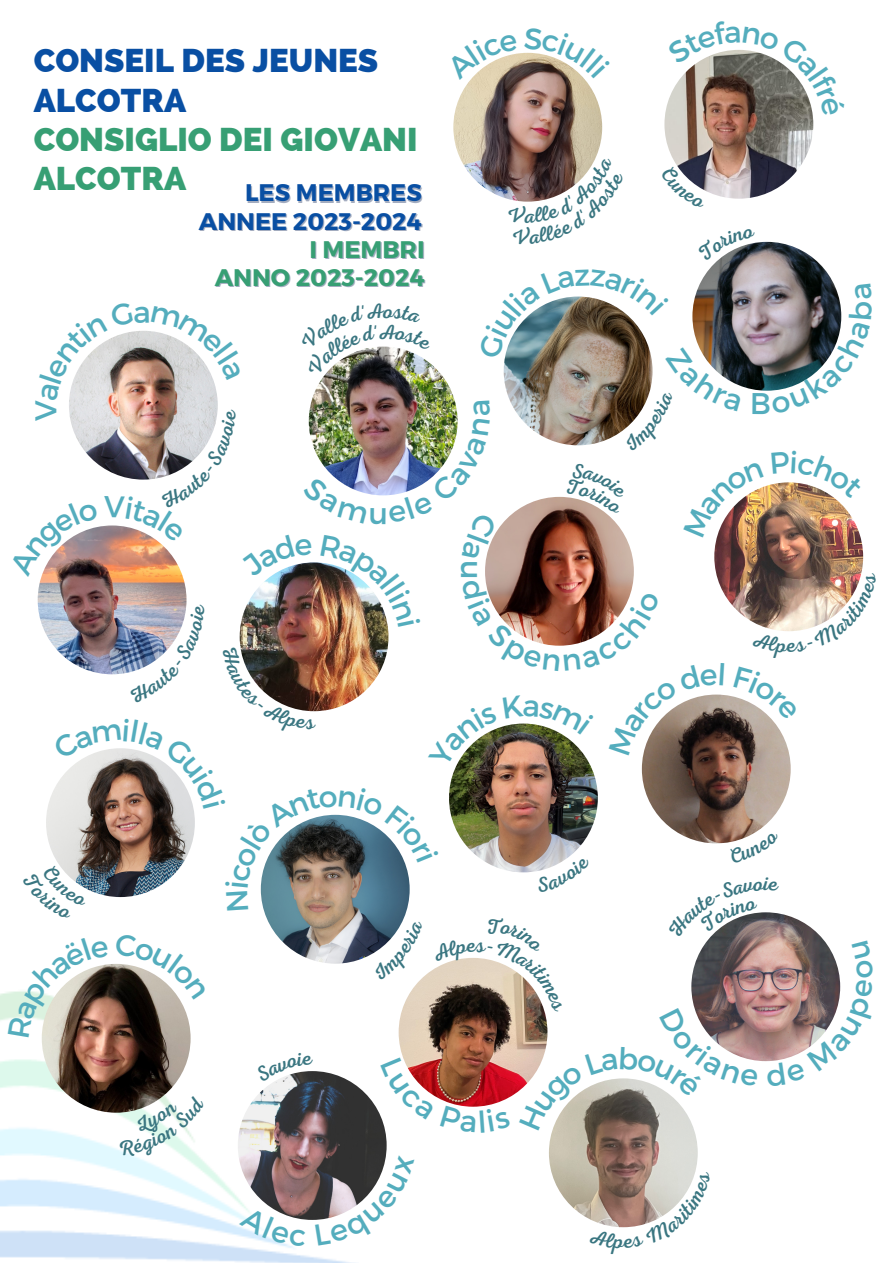
<style>
.page{position:relative;width:893px;height:1264px;background:#fff}
.page>*{position:absolute;margin:0;border:0;box-sizing:border-box;transform-origin:0 0}
.t1{font:800 33px/39.3px "Raleway";color:#379f74}
.t2{font:800 33px/39.3px "Raleway";color:#094fa3}
.t3{font:30px "Montserrat";color:#54adbd}
.t4{font:700 24px "Montserrat";color:#094fa3}
.t5{font:700 24px "Montserrat";color:#379f74}
.t6{font:21px "RTL Adam Script Regular";color:#3a7681}
</style>
<div class="page">
<img style="left:692px;top:242px;width:149px;height:149px;border-radius:50%">
<img style="left:664px;top:50px;width:149px;height:149px;border-radius:50%">
<img style="left:453px;top:53px;width:149px;height:149px;border-radius:50%">
<svg style="left:717px;top:242px;width:38px;height:19px"></svg>
<svg style="left:677px;top:166px;width:28px;height:25px"></svg>
<svg style="left:665px;top:50px;width:148px;height:67px"></svg>
<svg style="left:507px;top:157px;width:89px;height:45px"></svg>
<svg style="left:470px;top:53px;width:48px;height:27px"></svg>
<svg style="left:524px;top:52px;width:60px;height:26px"></svg>
<img style="left:8px;top:269px;width:856px;height:985px">
<p class="t2" style="left:34px;top:41px;width:346px">CONSEIL DES JEUNES<br>ALCOTRA</p>
<p class="t1" style="left:34px;top:120px;width:385px">CONSIGLIO DEI GIOVANI<br>ALCOTRA</p>
<p class="t4" style="left:245px;top:177px;width:178px">LES MEMBRES</p>
<p class="t4" style="left:199px;top:205px;width:224px">ANNEE 2023-2024</p>
<p class="t5" style="left:309px;top:233px;width:117px">I MEMBRI</p>
<p class="t5" style="left:215px;top:262px;width:211px">ANNO 2023-2024</p>
<p class="t6" style="left:511px;top:225px;width:20px">V</p>
<p class="t3" style="left:26px;top:421px;width:22px;rotate:-90deg">V</p>
<p class="t3" style="left:368px;top:493px;width:21px">u</p>
<p class="t3" style="left:491px;top:560px;width:21px;rotate:90deg">u</p>
<p class="t3" style="left:749px;top:383px;width:23px">B</p>
</div>
